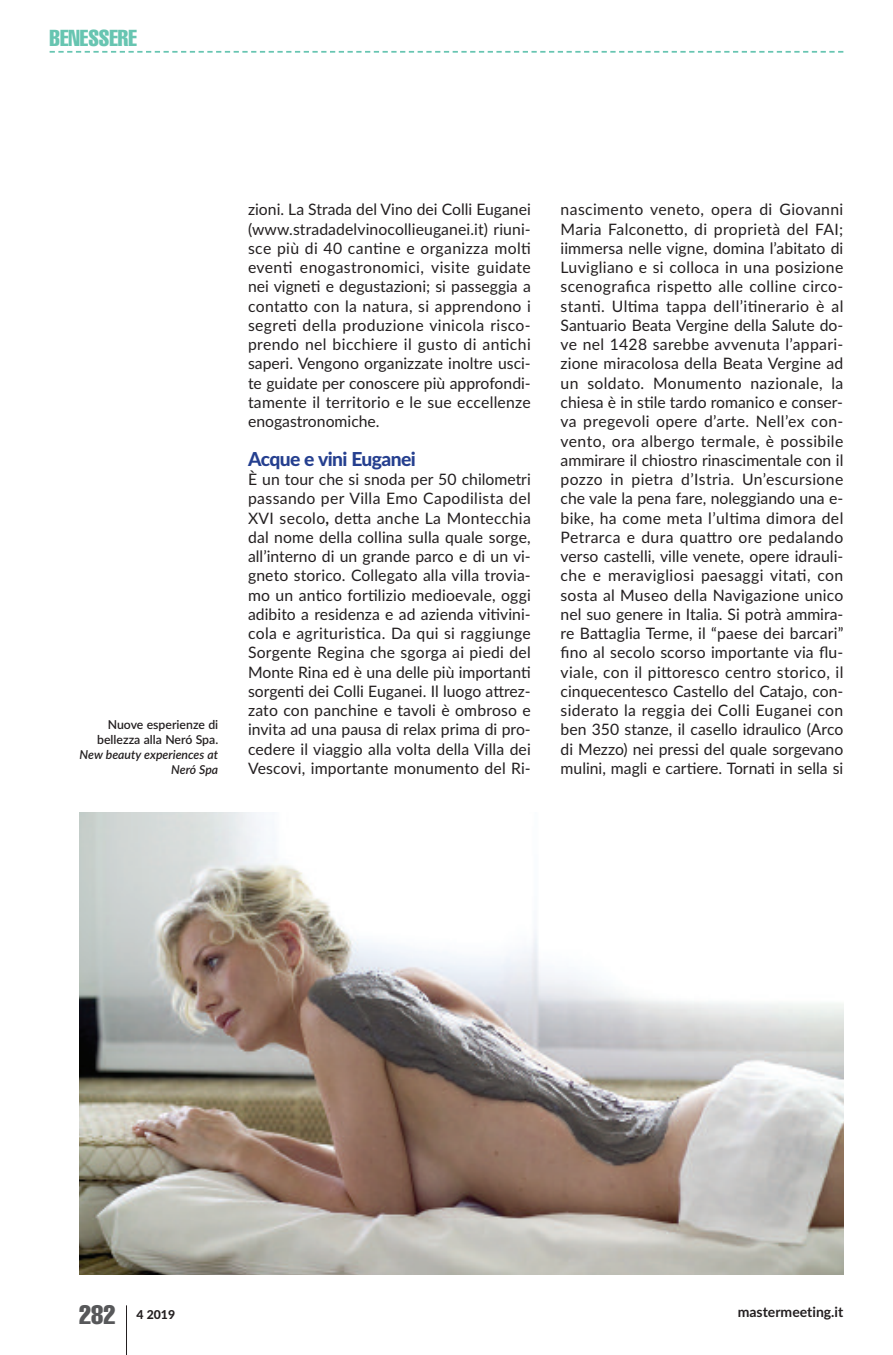
<style>
.page{position:relative;width:893px;height:1355px;background:#fff}
.page>*{position:absolute;margin:0;border:0;box-sizing:border-box;transform-origin:0 0}
.t1{font:extra-condensed 26.25px "Helvetica";color:#57585a}
.t2{font:extra-condensed 22.75px "Helvetica";color:#67c5b1}
.t3{font:800 19.25px "Lato";letter-spacing:-.03em;color:#253f8f}
.t4{font:15.75px/19.2px "Lato";letter-spacing:.005em;color:#231f20;text-align:justify}
.t5{font:700 14px "Lato";color:#231f20}
.t6{font:600 12.25px/14.9px "Lato";color:#231f20;text-align:right}
.t7{font:italic 600 12.25px/14.9px "Lato";color:#231f20;text-align:right}
.t8{font:800 12.25px "Lato";color:#231f20}
.s1{font-weight:700}
</style>
<div class="page">
<hr style="left:126px;top:1305px;width:1px;height:49px;background:#231f20">
<svg style="left:50px;top:51px;width:793px;height:2px"></svg>
<img style="left:79px;top:812px;width:764px;height:462px">
<h2 class="t2" style="left:50px;top:30px;width:89px">BENESSERE</h2>
<p class="t6" style="left:97px;top:717px;width:123px">Nuove esperienze di bellezza alla Neró Spa.</p>
<p class="t7" style="left:80px;top:747px;width:140px">New beauty experiences at<br>Neró Spa</p>
<p class="t4" style="left:248px;top:200px;width:284px">zioni. La Strada del Vino dei Colli Euganei (www.stradadelvinocollieuganei.it) riuni&shy;sce più di 40 cantine e organizza molti eventi enogastronomici, visite guidate nei vigneti e degustazioni; si passeggia a contatto con la natura, si apprendono i segreti della produzione vinicola risco&shy;prendo nel bicchiere il gusto di antichi saperi. Vengono organizzate inoltre usci&shy;te guidate per conoscere più approfondi&shy;tamente il territorio e le sue eccellenze enogastronomiche.</p>
<p class="t3" style="left:248px;top:448px;width:169px">Acque e vini Euganei</p>
<p class="t4" style="left:248px;top:470px;width:284px">È un tour che si snoda per 50 chilometri passando per Villa Emo Capodilista del XVI secolo<span class="s1">,</span> detta anche La Montecchia dal nome della collina sulla quale sorge, all’interno di un grande parco e di un vi&shy;gneto storico. Collegato alla villa trovia&shy;mo un antico fortilizio medioevale, oggi adibito a residenza e ad azienda vitivini&shy;cola e agrituristica. Da qui si raggiunge Sorgente Regina che sgorga ai piedi del Monte Rina ed è una delle più importanti sorgenti dei Colli Euganei. Il luogo attrez&shy;zato con panchine e tavoli è ombroso e invita ad una pausa di relax prima di pro&shy;cedere il viaggio alla volta della Villa dei Vescovi, importante monumento del Ri-</p>
<p class="t4" style="left:561px;top:200px;width:284px">nascimento veneto, opera di Giovanni Maria Falconetto, di proprietà del FAI; iimmersa nelle vigne, domina l’abitato di Luvigliano e si colloca in una posizione scenografica rispetto alle colline circo&shy;stanti. Ultima tappa dell’itinerario è al Santuario Beata Vergine della Salute do&shy;ve nel 1428 sarebbe avvenuta l’appari&shy;zione miracolosa della Beata Vergine ad un soldato. Monumento nazionale, la chiesa è in stile tardo romanico e conser&shy;va pregevoli opere d’arte. Nell’ex con&shy;vento, ora albergo termale, è possibile ammirare il chiostro rinascimentale con il pozzo in pietra d’Istria. Un’escursione che vale la pena fare, noleggiando una e&shy;bike, ha come meta l’ultima dimora del Petrarca e dura quattro ore pedalando verso castelli, ville venete, opere idrauli&shy;che e meravigliosi paesaggi vitati, con sosta al Museo della Navigazione unico nel suo genere in Italia. Si potrà ammira&shy;re Battaglia Terme, il “paese dei barcari” fino al secolo scorso importante via flu&shy;viale, con il pittoresco centro storico, il cinquecentesco Castello del Catajo, con&shy;siderato la reggia dei Colli Euganei con ben 350 stanze, il casello idraulico (Arco di Mezzo) nei pressi del quale sorgevano mulini, magli e cartiere. Tornati in sella si</p>
<h1 class="t1" style="left:79px;top:1305px;width:38px">282</h1>
<p class="t8" style="left:136px;top:1307px;width:40px">4 2019</p>
<p class="t5" style="left:738px;top:1303px;width:107px">mastermeeting.it</p>
</div>
